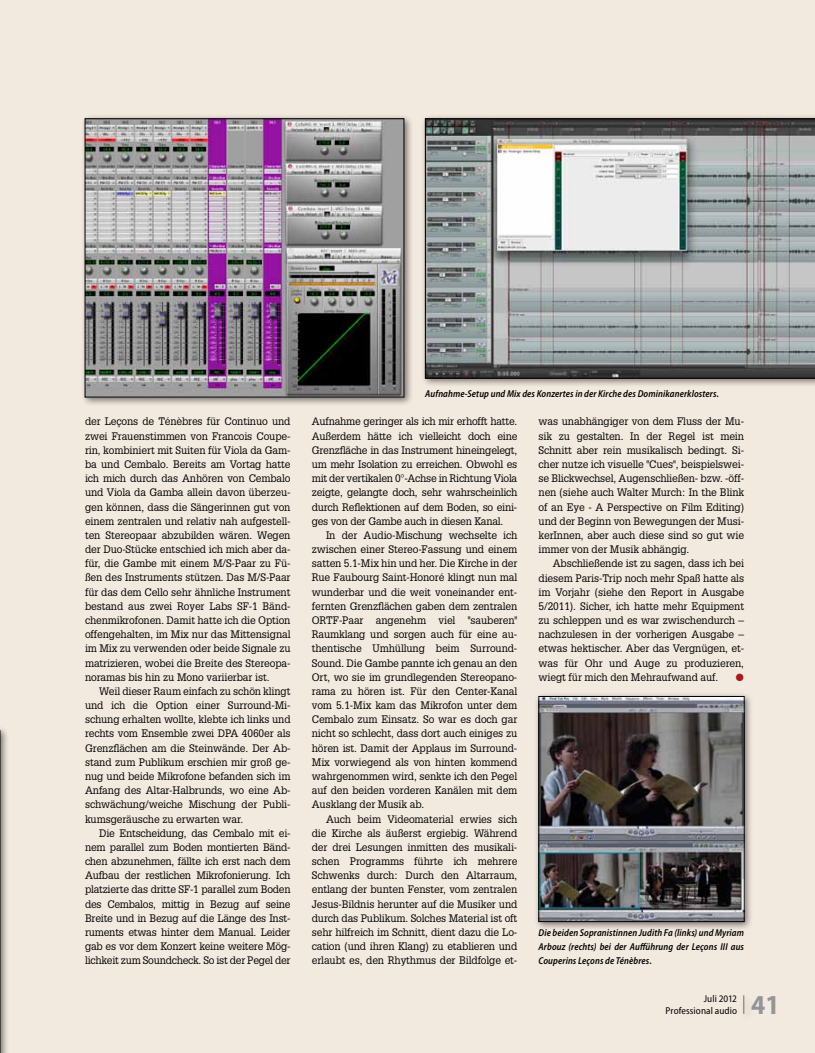
<style>
.page{position:relative;width:815px;height:1053px;background:#fff}
.page>*{position:absolute;margin:0;border:0;box-sizing:border-box;transform-origin:0 0}
.t1{font:700 semi-condensed 27.5px "Myriad Pro";color:#939598}
.t2{font:10.62px/14.1px "Glypha LT Std";letter-spacing:-.01em;color:#000;text-align:justify;scale:.96 1}
.t3{font:italic 600 semi-condensed 10px/14.1px "Myriad Pro";letter-spacing:.01em;color:#000;text-align:justify;scale:.95 1}
.t4{font:semi-condensed 10px/11.9px "Myriad Pro";letter-spacing:.005em;color:#000;text-align:right}
</style>
<div class="page">
<div style="left:0;top:0;width:815px;height:1052px;background:#f3eadf"></div>
<svg style="left:743px;top:995px;width:1px;height:18px"></svg>
<div style="left:0;top:726px;width:9px;height:326px;background:#000;opacity:.5"></div>
<svg style="left:0;top:730px;width:1px;height:322px"></svg>
<div style="left:80px;top:114px;width:334px;height:293px;background:#000;opacity:.5"></div>
<img style="left:87px;top:120px;width:315px;height:275px">
<div style="left:85px;top:118px;width:319px;height:279px;border:1px solid #000"></div>
<div style="left:421px;top:114px;width:394px;height:274px;background:#000;opacity:.5"></div>
<svg style="left:425px;top:118px;width:390px;height:260px;background:#9ca1a1"></svg>
<div style="left:534px;top:691px;width:220px;height:239px;background:#000;opacity:.5"></div>
<img style="left:541px;top:698px;width:201px;height:221px">
<div style="left:539px;top:696px;width:205px;height:225px;border:1px solid #000"></div>
<p class="t2" style="left:85px;top:414px;width:216px">der Leçons de Ténèbres für Continuo und zwei Frauenstimmen von Francois Coupe&shy;rin, kombiniert mit Suiten für Viola da Gam&shy;ba und Cembalo. Bereits am Vortag hatte ich mich durch das Anhören von Cembalo und Viola da Gamba allein davon überzeu&shy;gen können, dass die Sängerinnen gut von einem zentralen und relativ nah aufgestell&shy;ten Stereopaar abzubilden wären. Wegen der Duo-Stücke entschied ich mich aber da&shy;für, die Gambe mit einem M/S-Paar zu Fü&shy;ßen des Instruments stützen. Das M/S-Paar für das dem Cello sehr ähnliche Instrument bestand aus zwei Royer Labs SF-1 Bänd&shy;chenmikrofonen. Damit hatte ich die Option offengehalten, im Mix nur das Mittensignal im Mix zu verwenden oder beide Signale zu matrizieren, wobei die Breite des Stereopa&shy;noramas bis hin zu Mono variierbar ist.</p>
<p class="t2" style="left:85px;top:683px;width:216px;text-indent:14px">Weil dieser Raum einfach zu schön klingt und ich die Option einer Surround-Mi&shy;schung erhalten wollte, klebte ich links und rechts vom Ensemble zwei DPA 4060er als Grenzflächen am die Steinwände. Der Ab&shy;stand zum Publikum erschien mir groß ge&shy;nug und beide Mikrofone befanden sich im Anfang des Altar-Halbrunds, wo eine Ab&shy;schwächung/weiche Mischung der Publi&shy;kumsgeräusche zu erwarten war.</p>
<p class="t2" style="left:85px;top:825px;width:216px;text-indent:14px">Die Entscheidung, das Cembalo mit ei&shy;nem parallel zum Boden montierten Bänd&shy;chen abzunehmen, fällte ich erst nach dem Aufbau der restlichen Mikrofonierung. Ich platzierte das dritte SF-1 parallel zum Boden des Cembalos, mittig in Bezug auf seine Breite und in Bezug auf die Länge des Inst&shy;ruments etwas hinter dem Manual. Leider gab es vor dem Konzert keine weitere Mög&shy;lichkeit zum Soundcheck. So ist der Pegel der</p>
<p class="t3" style="left:425px;top:387px;width:311px">Aufnahme-Setup und Mix des Konzertes in der Kirche des Dominikanerklosters.</p>
<p class="t2" style="left:312px;top:414px;width:216px">Aufnahme geringer als ich mir erhofft hatte.<br>Außerdem hätte ich vielleicht doch eine Grenzfläche in das Instrument hineingelegt, um mehr Isolation zu erreichen. Obwohl es mit der vertikalen 0°-Achse in Richtung Viola zeigte, gelangte doch, sehr wahrscheinlich durch Reflektionen auf dem Boden, so eini&shy;ges von der Gambe auch in diesen Kanal.</p>
<p class="t2" style="left:312px;top:528px;width:216px;text-indent:14px">In der Audio-Mischung wechselte ich zwischen einer Stereo-Fassung und einem satten 5.1-Mix hin und her. Die Kirche in der Rue Faubourg Saint-Honoré klingt nun mal wunderbar und die weit voneinander ent&shy;fernten Grenzflächen gaben dem zentralen ORTF-Paar angenehm viel "sauberen" Raumklang und sorgen auch für eine au&shy;thentische Umhüllung beim Surround-Sound. Die Gambe pannte ich genau an den Ort, wo sie im grundlegenden Stereopano&shy;rama zu hören ist. Für den Center-Kanal vom 5.1-Mix kam das Mikrofon unter dem Cembalo zum Einsatz. So war es doch gar nicht so schlecht, dass dort auch einiges zu hören ist. Damit der Applaus im Surround-Mix vorwiegend als von hinten kommend wahrgenommen wird, senkte ich den Pegel auf den beiden vorderen Kanälen mit dem Ausklang der Musik ab.</p>
<p class="t2" style="left:312px;top:811px;width:216px;text-indent:14px">Auch beim Videomaterial erwies sich die Kirche als äußerst ergiebig. Während der drei Lesungen inmitten des musikali&shy;schen Programms führte ich mehrere Schwenks durch: Durch den Altarraum, entlang der bunten Fenster, vom zentralen Jesus-Bildnis herunter auf die Musiker und durch das Publikum. Solches Material ist oft sehr hilfreich im Schnitt, dient dazu die Lo&shy;cation (und ihren Klang) zu etablieren und erlaubt es, den Rhythmus der Bildfolge et-</p>
<p class="t2" style="left:539px;top:414px;width:216px">was unabhängiger von dem Fluss der Mu&shy;sik zu gestalten. In der Regel ist mein Schnitt aber rein musikalisch bedingt. Si&shy;cher nutze ich visuelle "Cues", beispielswei&shy;se Blickwechsel, Augenschließen- bzw. -öff&shy;nen (siehe auch Walter Murch: In the Blink of an Eye - A Perspective on Film Editing) und der Beginn von Bewegungen der Musi&shy;kerInnen, aber auch diese sind so gut wie immer von der Musik abhängig.</p>
<p class="t2" style="left:539px;top:556px;width:216px;text-indent:14px">Abschließende ist zu sagen, dass ich bei diesem Paris-Trip noch mehr Spaß hatte als im Vorjahr (siehe den Report in Ausgabe 5/2011). Sicher, ich hatte mehr Equipment zu schleppen und es war zwischendurch – nachzulesen in der vorherigen Ausgabe – etwas hektischer. Aber das Vergnügen, et&shy;was für Ohr und Auge zu produzieren, wiegt für mich den Mehraufwand auf.</p>
<p class="t3" style="left:539px;top:925px;width:218px">Die beiden Sopranistinnen Judith Fa (links) und Myriam Arbouz (rechts) bei der Aufführung der Leçons III aus Couperins Leçons de Ténèbres.</p>
<p class="t4" style="left:666px;top:992px;width:73px">Juli 2012<br>Professional audio</p>
<h1 class="t1" style="left:751px;top:989px;width:30px">41</h1>
</div>
